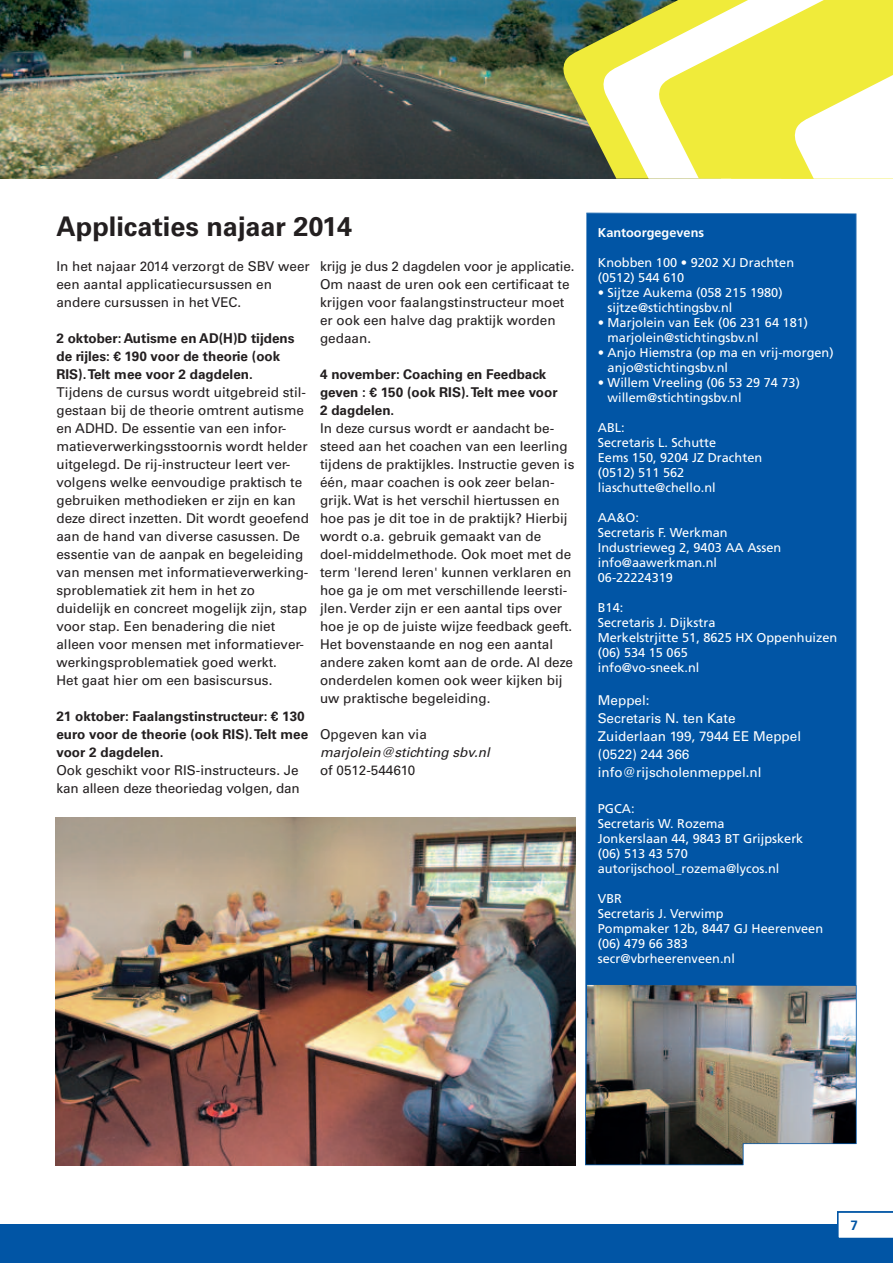
<style>
.page{position:relative;width:893px;height:1263px;background:#fff}
.page>*{position:absolute;margin:0;border:0;box-sizing:border-box;transform-origin:0 0}
.t1{font:700 27px "Univers LT Std";color:#231f20}
.t2{font:13.5px/18px "Univers LT Std";color:#231f20}
.t3{font:700 13.5px/18px "Univers LT Std";color:#231f20}
.t4{font:13.5px/18px "Univers LT Std";color:#fff}
.t5{font:italic 13.5px "Univers LT Std";color:#231f20}
.t6{font:700 13.5px "Frutiger LT Std";color:#0155a5}
.t7{font:12.75px/15px "Frutiger LT Std";color:#fff}
.t8{font:700 12.75px "Frutiger LT Std";color:#fff}
</style>
<div class="page">
<div style="left:0;top:1225px;width:893px;height:38px;background:#0155a5"></div>
<svg style="left:838px;top:1212px;width:55px;height:26px"></svg>
<img style="left:0;top:0;width:562px;height:179px">
<img style="left:562px;top:0;width:40px;height:179px">
<svg style="left:602px;top:0;width:56px;height:179px"></svg>
<svg style="left:658px;top:0;width:235px;height:179px"></svg>
<div style="left:585px;top:213px;width:271px;height:771px;background:#0155a5"></div>
<img style="left:585px;top:984px;width:271px;height:181px">
<img style="left:55px;top:817px;width:521px;height:348px">
<h1 class="t1" style="left:56px;top:217px;width:297px">Applicaties najaar 2014</h1>
<p class="t2" style="left:56px;top:258px;width:255px">In het najaar 2014 verzorgt de SBV weer een aantal applicatiecursussen en andere cursussen in het VEC.</p>
<p class="t3" style="left:56px;top:330px;width:240px">2 oktober: Autisme en AD(H)D tijdens de rijles: € 190 voor de theorie (ook<br>RIS).Telt mee voor 2 dagdelen.</p>
<p class="t2" style="left:56px;top:384px;width:254px">Tijdens de cursus wordt uitgebreid stil&shy;gestaan bij de theorie omtrent autisme en ADHD. De essentie van een infor&shy;matieverwerkingsstoornis wordt helder uitgelegd. De rij-instructeur leert ver&shy;volgens welke eenvoudige praktisch te gebruiken methodieken er zijn en kan deze direct inzetten. Dit wordt geoefend aan de hand van diverse casussen. De essentie van de aanpak en begeleiding van mensen met informatieverwerking&shy;sproblematiek zit hem in het zo duidelijk en concreet mogelijk zijn, stap voor stap. Een benadering die niet alleen voor mensen met informatiever&shy;werkingsproblematiek goed werkt.<br>Het gaat hier om een basiscursus.</p>
<p class="t3" style="left:56px;top:708px;width:253px">21 oktober: Faalangstinstructeur: € 130 euro voor de theorie (ook RIS).Telt mee voor 2 dagdelen.</p>
<p class="t2" style="left:56px;top:762px;width:245px">Ook geschikt voor RIS-instructeurs. Je kan alleen deze theoriedag volgen, dan</p>
<p class="t2" style="left:320px;top:258px;width:256px">krijg je dus 2 dagdelen voor je applicatie.<br>Om naast de uren ook een certificaat te krijgen voor faalangstinstructeur moet er ook een halve dag praktijk worden gedaan.</p>
<p class="t3" style="left:320px;top:366px;width:239px">4 november: Coaching en Feedback geven : € 150 (ook RIS).Telt mee voor<br>2 dagdelen.</p>
<p class="t2" style="left:320px;top:420px;width:256px">In deze cursus wordt er aandacht be&shy;steed aan het coachen van een leerling tijdens de praktijkles. Instructie geven is één, maar coachen is ook zeer belan&shy;grijk. Wat is het verschil hiertussen en hoe pas je dit toe in de praktijk? Hierbij wordt o.a. gebruik gemaakt van de doel-middelmethode. Ook moet met de term 'lerend leren' kunnen verklaren en hoe ga je om met verschillende leersti&shy;jlen. Verder zijn er een aantal tips over hoe je op de juiste wijze feedback geeft.<br>Het bovenstaande en nog een aantal andere zaken komt aan de orde. Al deze onderdelen komen ook weer kijken bij uw praktische begeleiding.</p>
<p class="t2" style="left:320px;top:726px;width:108px">Opgeven kan via</p>
<p class="t5" style="left:320px;top:747px;width:171px">marjolein@stichting sbv.nl</p>
<p class="t2" style="left:320px;top:762px;width:97px">of 0512-544610</p>
<p class="t8" style="left:598px;top:228px;width:108px">Kantoorgegevens</p>
<p class="t7" style="left:598px;top:256px;width:198px">Knobben 100 • 9202 XJ Drachten (0512) 544 610</p>
<p class="t7" style="left:608px;top:286px;width:177px;text-indent:-10px">• Sijtze Aukema (058 215 1980) sijtze@stichtingsbv.nl</p>
<p class="t7" style="left:608px;top:316px;width:202px;text-indent:-10px">• Marjolein van Eek (06 231 64 181) marjolein@stichtingsbv.nl</p>
<p class="t7" style="left:608px;top:346px;width:227px;text-indent:-10px">• Anjo Hiemstra (op ma en vrij-morgen) anjo@stichtingsbv.nl</p>
<p class="t7" style="left:608px;top:376px;width:194px;text-indent:-10px">• Willem Vreeling (06 53 29 74 73) willem@stichtingsbv.nl</p>
<p class="t7" style="left:598px;top:421px;width:166px">ABL:<br>Secretaris L. Schutte<br>Eems 150, 9204 JZ Drachten (0512) 511 562 liaschutte@chello.nl</p>
<p class="t7" style="left:598px;top:511px;width:185px">AA&amp;O:<br>Secretaris F. Werkman<br>Industrieweg 2, 9403 AA Assen info@aawerkman.nl<br>06-22224319</p>
<p class="t7" style="left:598px;top:601px;width:241px">B14:<br>Secretaris J. Dijkstra<br>Merkelstrjitte 51, 8625 HX Oppenhuizen (06) 534 15 065<br>info@vo-sneek.nl</p>
<p class="t4" style="left:598px;top:693px;width:205px">Meppel:<br>Secretaris N. ten Kate<br>Zuiderlaan 199, 7944 EE Meppel (0522) 244 366 info@rijscholenmeppel.nl</p>
<p class="t7" style="left:598px;top:802px;width:207px">PGCA:<br>Secretaris W. Rozema<br>Jonkerslaan 44, 9843 BT Grijpskerk (06) 513 43 570 autorijschool_rozema@lycos.nl</p>
<p class="t7" style="left:598px;top:892px;width:227px">VBR<br>Secretaris J. Verwimp<br>Pompmaker 12b, 8447 GJ Heerenveen (06) 479 66 383 secr@vbrheerenveen.nl</p>
<p class="t6" style="left:850px;top:1219px;width:9px">7</p>
</div>
